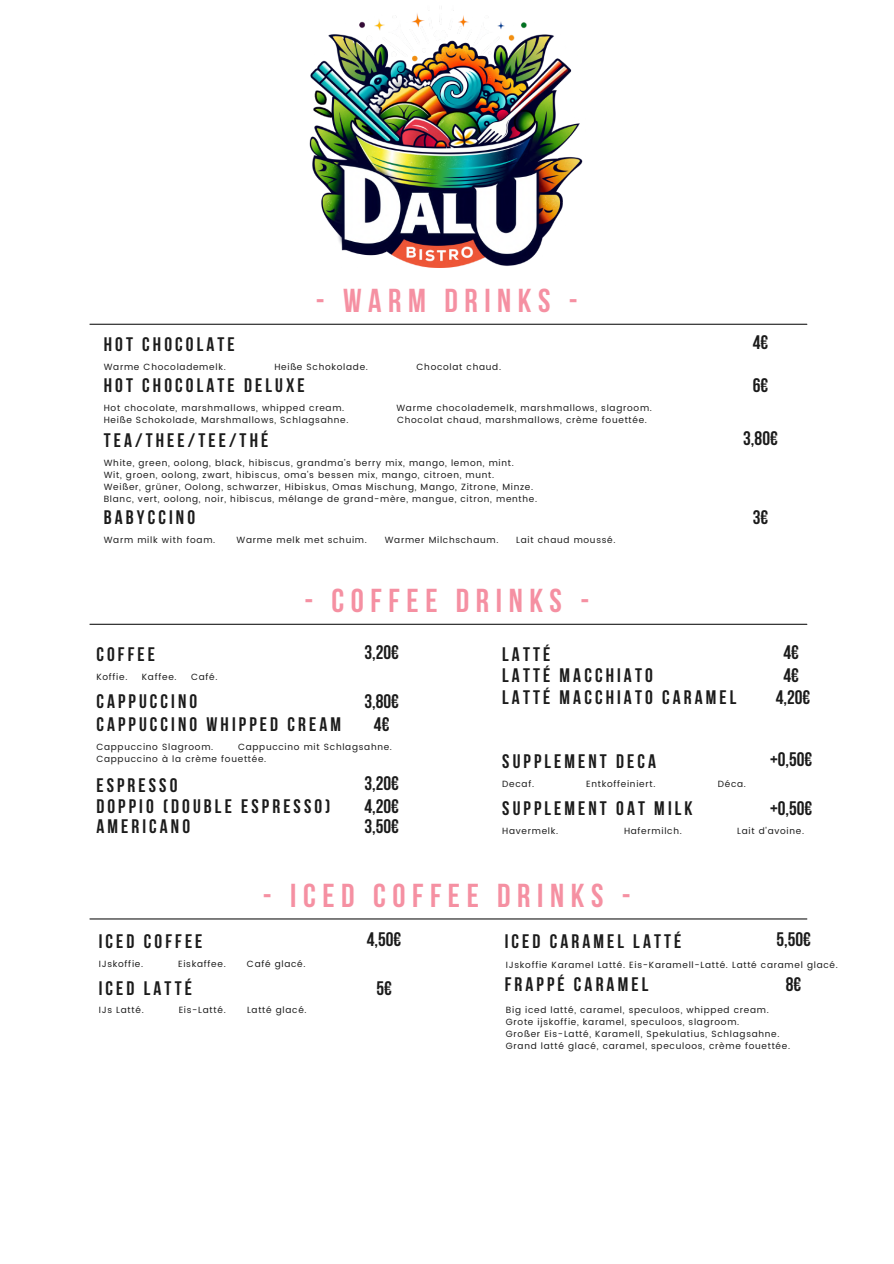
<style>
.page{position:relative;width:894px;height:1264px;background:#fff}
.page>*{position:absolute;margin:0;border:0;box-sizing:border-box;transform-origin:0 0}
.t1{font:700 33px "Bebas Neue";letter-spacing:.2em;color:#f590a2}
.t2{font:700 19.5px "Bebas Neue";letter-spacing:.16em;color:#1b1b1b}
.t3{font:9px "Poppins";letter-spacing:.08em;color:#1b1b1b}
</style>
<div class="page">
<svg style="left:299px;top:323px;width:295px;height:1px"></svg>
<hr style="left:90px;top:324px;width:716px;height:1px;background:#1b1b1b">
<img style="left:309px;top:10px;width:274px;height:257px">
<hr style="left:90px;top:623px;width:716px;height:2px;background:#1b1b1b">
<svg style="left:246px;top:919px;width:401px;height:1px"></svg>
<hr style="left:90px;top:918px;width:716px;height:1px;background:#1b1b1b">
<p class="t1" style="left:316px;top:287px;width:263px">- WARM DRINKS -</p>
<h3 class="t2" style="left:104px;top:336px;width:132px">HOT CHOCOLATE</h3>
<h2 class="t3" style="left:104px;top:362px;width:123px">Warme Chocolademelk.</h2>
<h2 class="t3" style="left:274px;top:362px;width:95px">Heiße Schokolade.</h2>
<h2 class="t3" style="left:416px;top:362px;width:86px">Chocolat chaud.</h2>
<h3 class="t2" style="left:104px;top:377px;width:202px">HOT CHOCOLATE DELUXE</h3>
<h2 class="t3" style="left:104px;top:403px;width:242px">Hot chocolate, marshmallows, whipped cream.</h2>
<h2 class="t3" style="left:396px;top:403px;width:257px">Warme chocolademelk, marshmallows, slagroom.</h2>
<p class="t3" style="left:104px;top:415px;width:246px">Heiße Schokolade, Marshmallows, Schlagsahne.</p>
<p class="t3" style="left:397px;top:415px;width:251px">Chocolat chaud, marshmallows, crème fouettée.</p>
<h3 class="t2" style="left:104px;top:432px;width:166px">TEA/THEE/TEE/THÉ</h3>
<h2 class="t3" style="left:104px;top:458px;width:411px">White, green, oolong, black, hibiscus, grandma’s berry mix, mango, lemon, mint.</h2>
<p class="t3" style="left:104px;top:470px;width:392px">Wit, groen, oolong, zwart, hibiscus, oma's bessen mix, mango, citroen, munt.</p>
<p class="t3" style="left:104px;top:482px;width:431px">Weißer, grüner, Oolong, schwarzer, Hibiskus, Omas Mischung, Mango, Zitrone, Minze.</p>
<p class="t3" style="left:104px;top:494px;width:435px">Blanc, vert, oolong, noir, hibiscus, mélange de grand-mère, mangue, citron, menthe.</p>
<p class="t2" style="left:752px;top:334px;width:17px">4€</p>
<p class="t2" style="left:752px;top:377px;width:17px">6€</p>
<p class="t2" style="left:743px;top:430px;width:36px">3,80€</p>
<h3 class="t2" style="left:104px;top:509px;width:93px">BABYCCINO</h3>
<p class="t2" style="left:752px;top:509px;width:17px">3€</p>
<h2 class="t3" style="left:104px;top:534px;width:113px">Warm milk with foam.</h2>
<h2 class="t3" style="left:236px;top:534px;width:132px">Warme melk met schuim.</h2>
<h2 class="t3" style="left:384px;top:534px;width:115px">Warmer Milchschaum.</h2>
<h2 class="t3" style="left:516px;top:534px;width:101px">Lait chaud moussé.</h2>
<h1 class="t1" style="left:304px;top:587px;width:286px">- COFFEE DRINKS -</h1>
<h3 class="t2" style="left:96px;top:646px;width:60px">COFFEE</h3>
<h2 class="t3" style="left:96px;top:672px;width:33px">Koffie.</h2>
<h2 class="t3" style="left:142px;top:672px;width:36px">Kaffee.</h2>
<h2 class="t3" style="left:191px;top:672px;width:28px">Café.</h2>
<p class="t2" style="left:364px;top:644px;width:36px">3,20€</p>
<h3 class="t2" style="left:96px;top:693px;width:102px">CAPPUCCINO</h3>
<h2 class="t2" style="left:364px;top:693px;width:36px">3,80€</h2>
<h3 class="t2" style="left:96px;top:716px;width:246px">CAPPUCCINO WHIPPED CREAM</h3>
<h2 class="t3" style="left:96px;top:742px;width:118px">Cappuccino Slagroom.</h2>
<h2 class="t3" style="left:238px;top:742px;width:155px">Cappuccino mit Schlagsahne.</h2>
<p class="t3" style="left:96px;top:754px;width:171px">Cappuccino à la crème fouettée.</p>
<p class="t2" style="left:374px;top:716px;width:17px">4€</p>
<h2 class="t2" style="left:96px;top:777px;width:82px">ESPRESSO</h2>
<h3 class="t2" style="left:364px;top:775px;width:36px">3,20€</h3>
<h3 class="t2" style="left:96px;top:797px;width:235px">DOPPIO (DOUBLE ESPRESSO)</h3>
<h2 class="t2" style="left:364px;top:797px;width:36px">4,20€</h2>
<h3 class="t2" style="left:96px;top:817px;width:95px">AMERICANO</h3>
<h2 class="t2" style="left:364px;top:817px;width:36px">3,50€</h2>
<h2 class="t2" style="left:502px;top:646px;width:50px">LATTÉ</h2>
<h3 class="t2" style="left:783px;top:644px;width:17px">4€</h3>
<h3 class="t2" style="left:502px;top:668px;width:152px">LATTÉ MACCHIATO</h3>
<h2 class="t2" style="left:783px;top:668px;width:17px">4€</h2>
<h3 class="t2" style="left:502px;top:689px;width:235px">LATTÉ MACCHIATO CARAMEL</h3>
<h2 class="t2" style="left:775px;top:689px;width:36px">4,20€</h2>
<h3 class="t2" style="left:502px;top:753px;width:155px">SUPPLEMENT DECA</h3>
<h2 class="t3" style="left:502px;top:778px;width:33px">Decaf.</h2>
<h2 class="t3" style="left:586px;top:778px;width:71px">Entkoffeiniert.</h2>
<h2 class="t3" style="left:717px;top:778px;width:30px">Déca.</h2>
<p class="t2" style="left:769px;top:751px;width:44px">+0,50€</p>
<h3 class="t2" style="left:502px;top:800px;width:192px">SUPPLEMENT OAT MILK</h3>
<h2 class="t3" style="left:502px;top:825px;width:57px">Havermelk.</h2>
<h2 class="t3" style="left:623px;top:825px;width:59px">Hafermilch.</h2>
<h2 class="t3" style="left:737px;top:825px;width:68px">Lait d'avoine.</h2>
<p class="t2" style="left:769px;top:800px;width:44px">+0,50€</p>
<h1 class="t1" style="left:263px;top:881px;width:369px">- ICED COFFEE DRINKS -</h1>
<h3 class="t2" style="left:99px;top:933px;width:105px">ICED COFFEE</h3>
<h2 class="t3" style="left:99px;top:958px;width:46px">IJskoffie.</h2>
<h2 class="t3" style="left:178px;top:958px;width:49px">Eiskaffee.</h2>
<h2 class="t3" style="left:247px;top:958px;width:60px">Café glacé.</h2>
<p class="t2" style="left:367px;top:931px;width:36px">4,50€</p>
<h3 class="t2" style="left:99px;top:979px;width:95px">ICED LATTÉ</h3>
<h2 class="t2" style="left:376px;top:979px;width:17px">5€</h2>
<h3 class="t3" style="left:99px;top:1004px;width:46px">IJs Latté.</h3>
<h3 class="t3" style="left:179px;top:1004px;width:49px">Eis-Latté.</h3>
<h3 class="t3" style="left:247px;top:1004px;width:61px">Latté glacé.</h3>
<p class="t2" style="left:504px;top:933px;width:178px">ICED CARAMEL LATTÉ</p>
<h3 class="t2" style="left:776px;top:931px;width:36px">5,50€</h3>
<h2 class="t2" style="left:504px;top:976px;width:145px">FRAPPÉ CARAMEL</h2>
<p class="t2" style="left:785px;top:976px;width:17px">8€</p>
<h2 class="t3" style="left:505px;top:959px;width:333px">IJskoffie Karamel Latté. Eis-Karamell-Latté. Latté caramel glacé.</h2>
<p class="t3" style="left:505px;top:1004px;width:264px">Big iced latté, caramel, speculoos, whipped cream.</p>
<p class="t3" style="left:505px;top:1016px;width:235px">Grote ijskoffie, karamel, speculoos, slagroom.</p>
<p class="t3" style="left:505px;top:1028px;width:275px">Großer Eis-Latté, Karamell, Spekulatius, Schlagsahne.</p>
<p class="t3" style="left:505px;top:1040px;width:285px">Grand latté glacé, caramel, speculoos, crème fouettée.</p>
</div>
